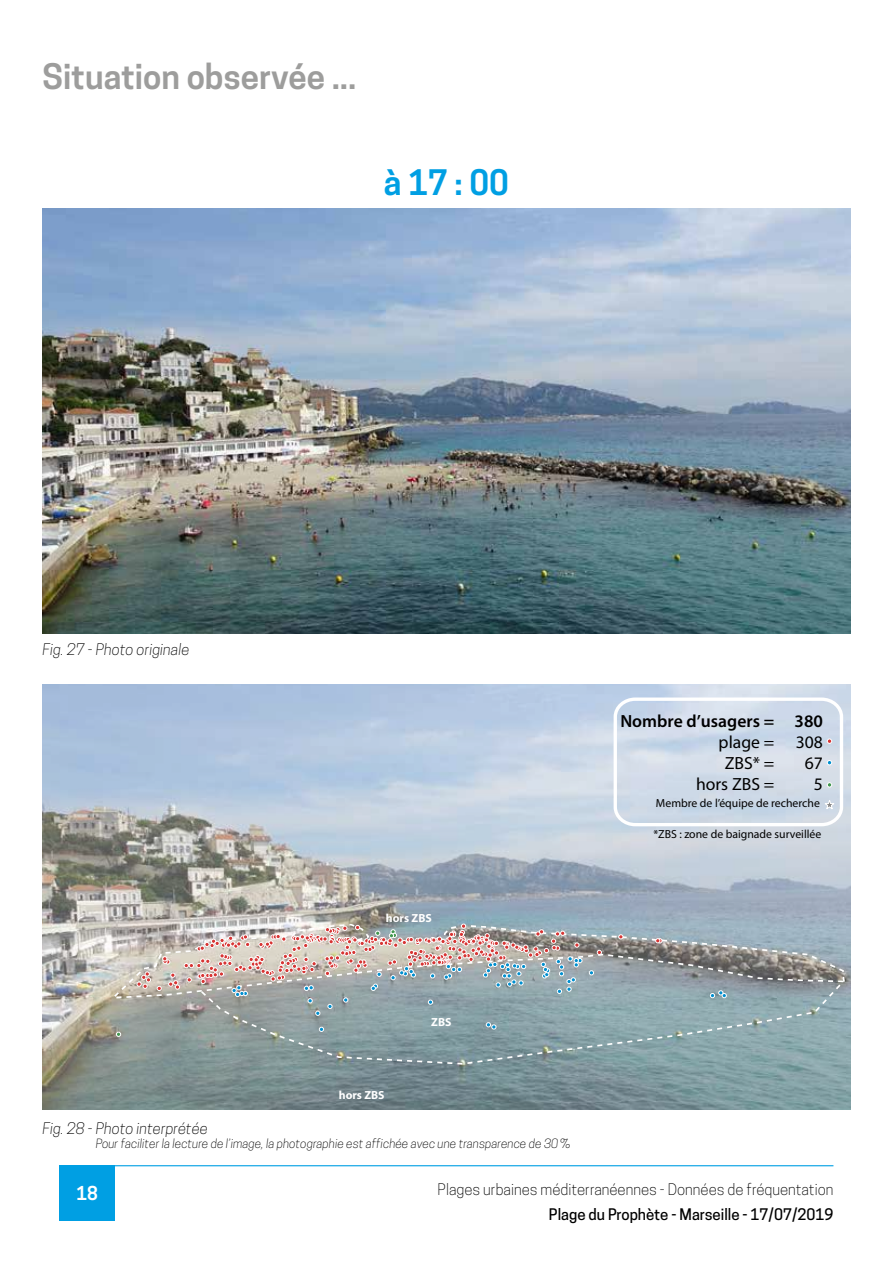
<style>
.page{position:relative;width:893px;height:1263px;background:#fff}
.page>*{position:absolute;margin:0;border:0;box-sizing:border-box;transform-origin:0 0}
.t1{font:600 33px "Cooper Hewitt";color:#9d9d9c}
.t2{font:600 33px "Cooper Hewitt";color:#009fe3}
.t3{font:600 18px "Cooper Hewitt";color:#fff}
.t4{font:17.7px/21.1px "Myriad Pro";color:#000;text-align:right}
.t5{font:600 17.7px "Myriad Pro";color:#000}
.t6{font:300 15px "Cooper Hewitt";color:#000}
.t7{font:italic 300 15px "Cooper Hewitt";color:#000}
.t8{font:500 15px "Cooper Hewitt";color:#000}
.t9{font:italic 300 12px "Cooper Hewitt";color:#000}
.t10{font:11.7px "Myriad Pro";color:#000}
.t11{font:700 11.7px "Myriad Pro";color:#fff}
</style>
<div class="page">
<div style="left:60px;top:1165px;width:55px;height:55px;background:#009fe3"></div>
<hr style="left:79px;top:1165px;width:754px;height:1px;background:#009fe3">
<img style="left:43px;top:208px;width:807px;height:426px">
<img style="left:43px;top:685px;width:807px;height:425px">
<svg style="left:115px;top:953px;width:732px;height:112px;background:#8ba1a4"></svg>
<svg style="left:112px;top:923px;width:734px;height:76px;background:#9aa2a6"></svg>
<svg style="left:710px;top:990px;width:17px;height:8px"></svg>
<svg style="left:589px;top:970px;width:5px;height:5px"></svg>
<svg style="left:319px;top:1027px;width:5px;height:5px"></svg>
<svg style="left:486px;top:1022px;width:10px;height:7px"></svg>
<svg style="left:137px;top:971px;width:14px;height:18px"></svg>
<svg style="left:655px;top:938px;width:7px;height:5px"></svg>
<svg style="left:597px;top:950px;width:5px;height:5px"></svg>
<svg style="left:618px;top:934px;width:5px;height:5px"></svg>
<svg style="left:116px;top:1032px;width:5px;height:5px"></svg>
<svg style="left:157px;top:924px;width:425px;height:92px;background:#b2b0af"></svg>
<svg style="left:612px;top:696px;width:233px;height:132px;background:#d2dce9"></svg>
<h1 class="t1" style="left:43px;top:57px;width:315px">Situation observée ...</h1>
<h1 class="t2" style="left:384px;top:163px;width:127px">à 17 : 00</h1>
<p class="t7" style="left:43px;top:640px;width:149px">Fig. 27 - Photo originale</p>
<p class="t11" style="left:386px;top:911px;width:47px">hors ZBS</p>
<p class="t11" style="left:339px;top:1088px;width:47px">hors ZBS</p>
<p class="t11" style="left:431px;top:1014px;width:22px">ZBS</p>
<p class="t7" style="left:43px;top:1119px;width:167px">Fig. 28 - Photo interprétée</p>
<p class="t9" style="left:96px;top:1137px;width:476px">Pour faciliter la lecture de l’image, la photographie est affichée avec une transparence de 30%</p>
<h3 class="t5" style="left:620px;top:710px;width:155px">Nombre d’usagers =</h3>
<h3 class="t4" style="left:696px;top:731px;width:80px">plage =<br>ZBS* = hors ZBS =</h3>
<h3 class="t5" style="left:795px;top:710px;width:30px">380</h3>
<h3 class="t4" style="left:796px;top:731px;width:29px">308<br>67<br>5</h3>
<p class="t10" style="left:653px;top:827px;width:169px">*ZBS : zone de baignade surveillée</p>
<p class="t10" style="left:656px;top:796px;width:165px">Membre de l’équipe de recherche</p>
<h2 class="t3" style="left:76px;top:1182px;width:23px">18</h2>
<p class="t6" style="left:438px;top:1180px;width:397px">Plages urbaines méditerranéennes - Données de fréquentation</p>
<p class="t8" style="left:549px;top:1206px;width:286px">Plage du Prophète - Marseille - 17/07/2019</p>
</div>
